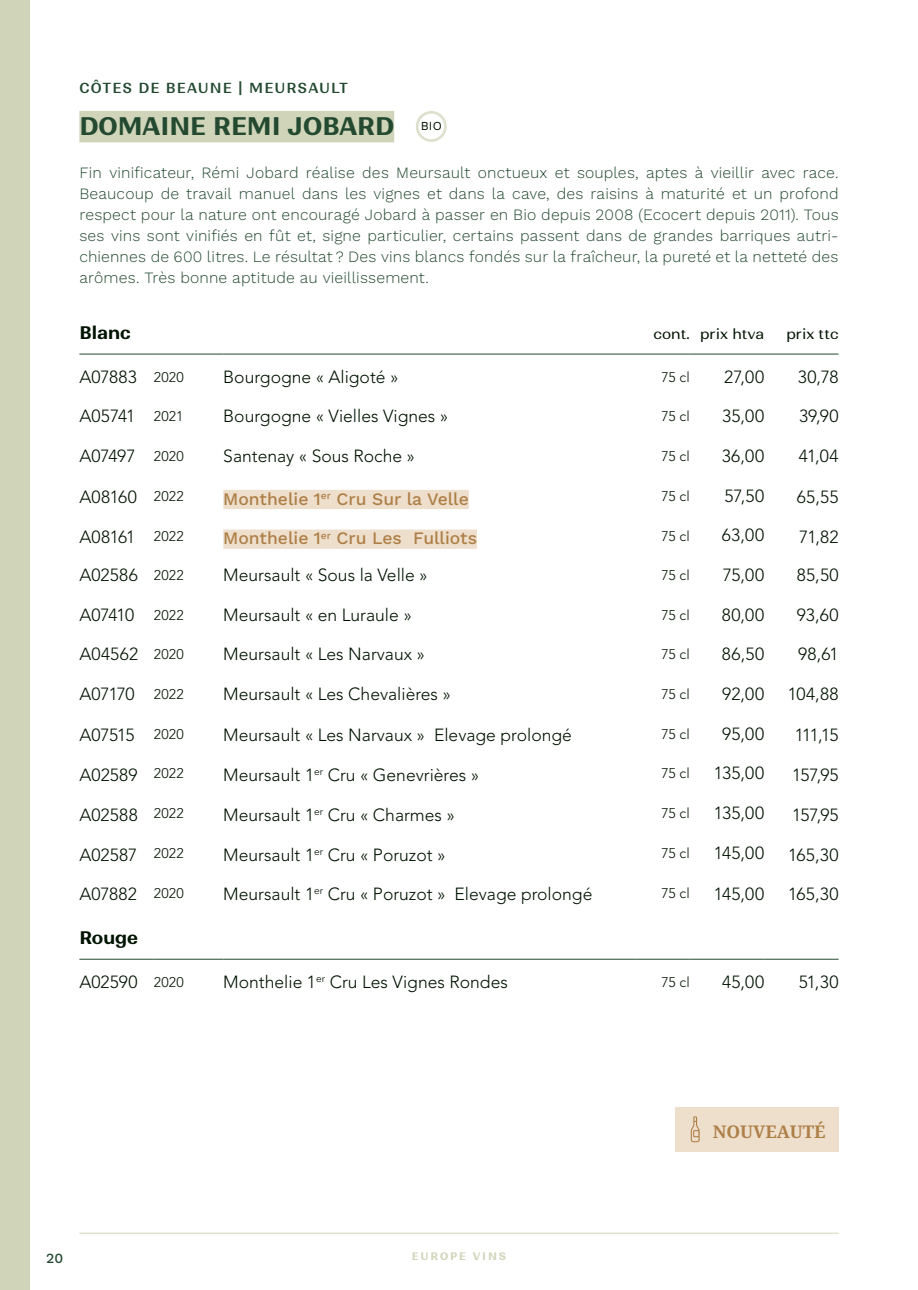
<style>
.page{position:relative;width:918px;height:1290px;background:#fff}
.page>*{position:absolute;margin:0;border:0;box-sizing:border-box;transform-origin:0 0}
.t1{font:700 24.5px "Ranade";color:#234930}
.t2{font:300 17.5px "Avenir LT Std";color:#001300}
.t3{font:500 17.5px "Work Sans";color:#ae7f47}
.t4{font:700 17.5px "Ranade";color:#001300}
.t5{font:700 17.5px "Noto Serif";color:#ae7f47}
.t6{font:300 15.75px/21px "Work Sans";letter-spacing:.01em;color:#234930;text-align:justify}
.t7{font:300 14px "Avenir LT Std";color:#001300}
.t8{font:500 14px "Ranade";letter-spacing:.075em;color:#234930}
.t9{font:14px "Ranade";color:#001300}
.t10{font:500 14px "Work Sans";color:#234930}
.t11{font:700 10.5px "Ranade";letter-spacing:.18em;color:#d0d5ba}
.s1{font-size:14px}
</style>
<div class="page">
<div style="left:0;top:0;width:30px;height:1290px;background:#d0d5ba"></div>
<hr style="left:79px;top:354px;width:75px;height:1px;background:#234930">
<hr style="left:154px;top:354px;width:69px;height:1px;background:#234930">
<hr style="left:223px;top:354px;width:412px;height:1px;background:#234930">
<hr style="left:635px;top:354px;width:55px;height:1px;background:#234930">
<hr style="left:690px;top:354px;width:74px;height:1px;background:#234930">
<hr style="left:764px;top:354px;width:74px;height:1px;background:#234930">
<div style="left:223px;top:490px;width:246px;height:19px;background:#eedfcd"></div>
<div style="left:223px;top:529px;width:254px;height:20px;background:#eedfcd"></div>
<hr style="left:79px;top:959px;width:75px;height:1px;background:#234930">
<hr style="left:154px;top:959px;width:69px;height:1px;background:#234930">
<hr style="left:223px;top:959px;width:412px;height:1px;background:#234930">
<hr style="left:635px;top:959px;width:55px;height:1px;background:#234930">
<hr style="left:690px;top:959px;width:74px;height:1px;background:#234930">
<hr style="left:764px;top:959px;width:74px;height:1px;background:#234930">
<div style="left:675px;top:1107px;width:163px;height:45px;background:#eedfcd"></div>
<svg style="left:691px;top:1116px;width:8px;height:26px"></svg>
<div style="left:79px;top:111px;width:315px;height:31px;background:#d0d5ba"></div>
<div style="left:416px;top:111px;width:31px;height:31px;border:3px solid #dce0cc;border-radius:50%"></div>
<hr style="left:79px;top:1233px;width:759px;height:1px;background:#d0d5ba">
<p class="t8" style="left:79px;top:80px;width:270px">CÔTES DE BEAUNE | MEURSAULT</p>
<h1 class="t1" style="left:79px;top:111px;width:364px">DOMAINE REMI JOBARD <sup>BIO</sup></h1>
<p class="t6" style="left:79px;top:161px;width:761px">Fin vinificateur, Rémi Jobard réalise des Meursault onctueux et souples, aptes à vieillir avec race.<br>Beaucoup de travail manuel dans les vignes et dans la cave, des raisins à maturité et un profond respect pour la nature ont encouragé Jobard à passer en Bio depuis 2008 (Ecocert depuis 2011). Tous ses vins sont vinifiés en fût et, signe particulier, certains passent dans de grandes barriques autri&shy;chiennes de 600 litres. Le résultat ? Des vins blancs fondés sur la fraîcheur, la pureté et la netteté des arômes. Très bonne aptitude au vieillissement.</p>
<p class="t4" style="left:79px;top:322px;width:53px">Blanc</p>
<p class="t9" style="left:653px;top:325px;width:112px">cont. prix htva</p>
<p class="t9" style="left:786px;top:325px;width:54px">prix ttc</p>
<p class="t2" style="left:79px;top:366px;width:106px">A07883 <span class="s1">2020</span></p>
<p class="t2" style="left:223px;top:366px;width:177px">Bourgogne « Aligoté »</p>
<p class="t7" style="left:661px;top:369px;width:30px">75 cl</p>
<p class="t2" style="left:724px;top:366px;width:41px">27,00</p>
<p class="t2" style="left:798px;top:366px;width:42px">30,78</p>
<p class="t2" style="left:79px;top:406px;width:106px">A05741 <span class="s1">2021</span></p>
<p class="t2" style="left:223px;top:406px;width:226px">Bourgogne « Vielles Vignes »</p>
<p class="t7" style="left:661px;top:408px;width:30px">75 cl</p>
<p class="t2" style="left:722px;top:406px;width:44px">35,00</p>
<p class="t2" style="left:799px;top:406px;width:41px">39,90</p>
<p class="t2" style="left:79px;top:446px;width:106px">A07497 <span class="s1">2020</span></p>
<p class="t2" style="left:223px;top:446px;width:193px">Santenay « Sous Roche »</p>
<p class="t7" style="left:661px;top:448px;width:30px">75 cl</p>
<p class="t2" style="left:721px;top:446px;width:44px">36,00</p>
<p class="t2" style="left:799px;top:446px;width:41px">41,04</p>
<p class="t2" style="left:79px;top:487px;width:106px">A08160 <sup>2022</sup></p>
<p class="t3" style="left:223px;top:485px;width:247px">Monthelie 1<sup>er</sup> Cru Sur la Velle</p>
<p class="t7" style="left:661px;top:488px;width:30px">75 cl</p>
<p class="t2" style="left:724px;top:485px;width:41px">57,50</p>
<p class="t2" style="left:797px;top:487px;width:43px">65,55</p>
<p class="t2" style="left:79px;top:527px;width:106px">A08161 <sup>2022</sup></p>
<p class="t3" style="left:223px;top:525px;width:255px">Monthelie 1<sup>er</sup> Cru Les Fulliots</p>
<p class="t7" style="left:661px;top:527px;width:30px">75 cl</p>
<p class="t2" style="left:722px;top:525px;width:44px">63,00</p>
<p class="t2" style="left:799px;top:527px;width:41px">71,82</p>
<p class="t2" style="left:79px;top:565px;width:106px">A02586 <span class="s1">2022</span></p>
<p class="t2" style="left:223px;top:565px;width:206px">Meursault « Sous la Velle »</p>
<p class="t7" style="left:661px;top:567px;width:30px">75 cl</p>
<p class="t2" style="left:723px;top:565px;width:43px">75,00</p>
<p class="t2" style="left:796px;top:565px;width:43px">85,50</p>
<p class="t2" style="left:79px;top:604px;width:106px">A07410 <span class="s1">2022</span></p>
<p class="t2" style="left:223px;top:604px;width:190px">Meursault « en Luraule »</p>
<p class="t7" style="left:661px;top:607px;width:30px">75 cl</p>
<p class="t2" style="left:722px;top:604px;width:44px">80,00</p>
<p class="t2" style="left:797px;top:604px;width:43px">93,60</p>
<p class="t2" style="left:79px;top:644px;width:106px">A04562 <span class="s1">2020</span></p>
<p class="t2" style="left:223px;top:644px;width:203px">Meursault « Les Narvaux »</p>
<p class="t7" style="left:661px;top:646px;width:30px">75 cl</p>
<p class="t2" style="left:722px;top:644px;width:44px">86,50</p>
<p class="t2" style="left:798px;top:644px;width:42px">98,61</p>
<p class="t2" style="left:79px;top:684px;width:106px">A07170 <span class="s1">2022</span></p>
<p class="t2" style="left:223px;top:684px;width:229px">Meursault « Les Chevalières »</p>
<p class="t7" style="left:661px;top:686px;width:30px">75 cl</p>
<p class="t2" style="left:722px;top:684px;width:44px">92,00</p>
<p class="t2" style="left:788px;top:684px;width:52px">104,88</p>
<p class="t2" style="left:79px;top:725px;width:106px">A07515 <sup>2020</sup></p>
<p class="t2" style="left:223px;top:725px;width:350px">Meursault « Les Narvaux » Elevage prolongé</p>
<p class="t7" style="left:661px;top:726px;width:30px">75 cl</p>
<p class="t2" style="left:722px;top:723px;width:43px">95,00</p>
<p class="t2" style="left:794px;top:725px;width:45px">111,15</p>
<p class="t2" style="left:79px;top:765px;width:106px">A02589 <sup>2022</sup></p>
<p class="t2" style="left:223px;top:765px;width:257px">Meursault 1<sup>er</sup> Cru « Genevrières »</p>
<p class="t7" style="left:661px;top:765px;width:30px">75 cl</p>
<p class="t2" style="left:714px;top:763px;width:52px">135,00</p>
<p class="t2" style="left:792px;top:765px;width:48px">157,95</p>
<p class="t2" style="left:79px;top:804px;width:106px">A02588 <sup>2022</sup></p>
<p class="t2" style="left:223px;top:804px;width:233px">Meursault 1<sup>er</sup> Cru « Charmes »</p>
<p class="t7" style="left:661px;top:805px;width:30px">75 cl</p>
<p class="t2" style="left:714px;top:803px;width:52px">135,00</p>
<p class="t2" style="left:792px;top:804px;width:48px">157,95</p>
<p class="t2" style="left:79px;top:844px;width:106px">A02587 <sup>2022</sup></p>
<p class="t2" style="left:223px;top:844px;width:224px">Meursault 1<sup>er</sup> Cru « Poruzot »</p>
<p class="t7" style="left:661px;top:845px;width:30px">75 cl</p>
<p class="t2" style="left:714px;top:842px;width:52px">145,00</p>
<p class="t2" style="left:788px;top:844px;width:52px">165,30</p>
<p class="t2" style="left:79px;top:884px;width:106px">A07882 <sup>2020</sup></p>
<p class="t2" style="left:223px;top:884px;width:371px">Meursault 1<sup>er</sup> Cru « Poruzot » Elevage prolongé</p>
<p class="t7" style="left:661px;top:884px;width:30px">75 cl</p>
<p class="t2" style="left:714px;top:884px;width:52px">145,00</p>
<p class="t2" style="left:788px;top:884px;width:52px">165,30</p>
<p class="t4" style="left:79px;top:927px;width:60px">Rouge</p>
<p class="t2" style="left:79px;top:971px;width:106px">A02590 <span class="s1">2020</span></p>
<p class="t2" style="left:223px;top:971px;width:286px">Monthelie 1<sup>er</sup> Cru Les Vignes Rondes</p>
<p class="t7" style="left:661px;top:974px;width:30px">75 cl</p>
<p class="t2" style="left:722px;top:971px;width:43px">45,00</p>
<p class="t2" style="left:798px;top:971px;width:41px">51,30</p>
<p class="t10" style="left:46px;top:1247px;width:19px">20</p>
<p class="t11" style="left:412px;top:1249px;width:96px">EUROPE VINS</p>
<p class="t5" style="left:712px;top:1119px;width:115px">NOUVEAUTÉ</p>
</div>
